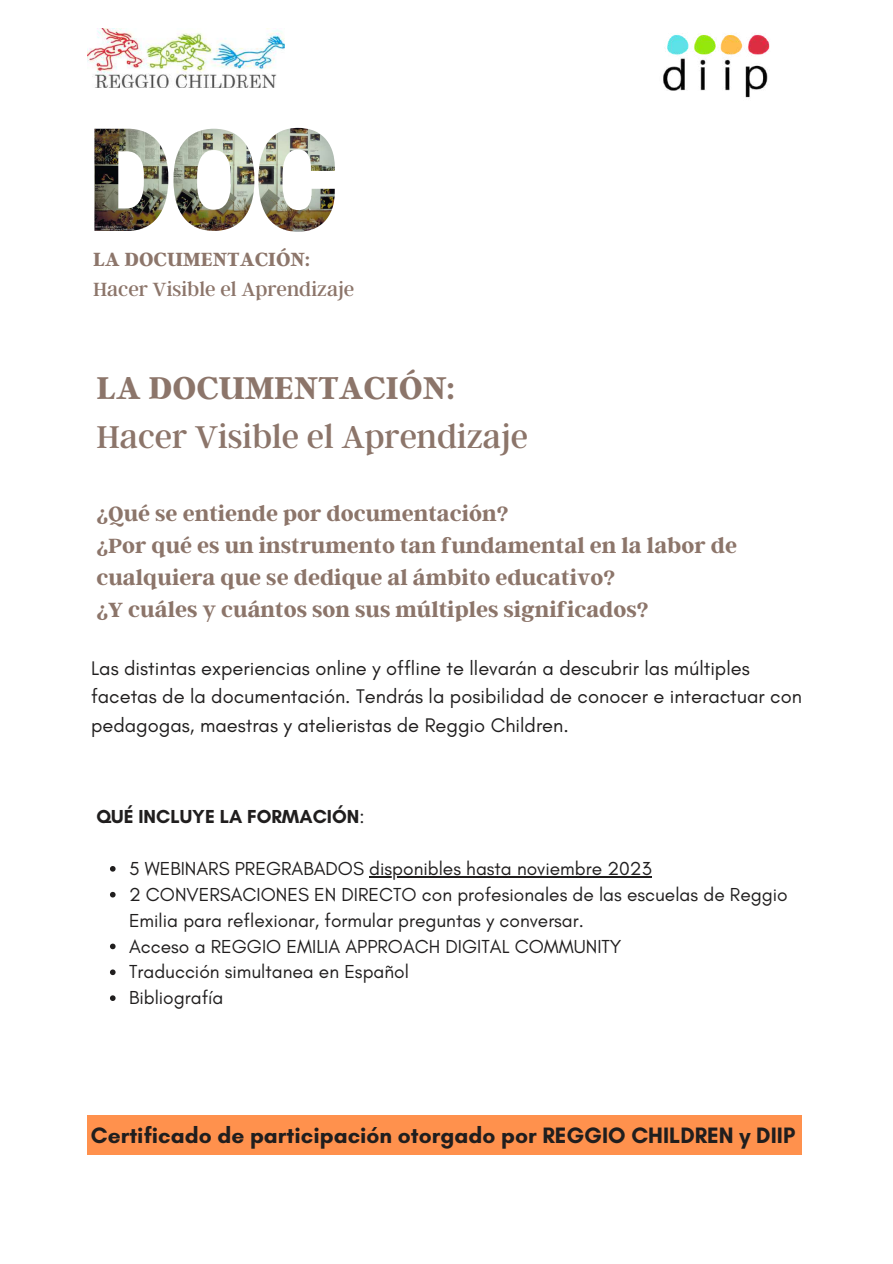
<style>
.page{position:relative;width:893px;height:1264px;background:#fff}
.page>*{position:absolute;margin:0;border:0;box-sizing:border-box;transform-origin:0 0}
.t1{font:35.1px "Argent CF";color:#8c756a}
.t2{font:700 35.1px "Argent CF";color:#8c756a}
.t3{font:700 22.95px/32px "Argent CF";color:#8c756a}
.t4{font:700 22.65px "Glacial Indifference";color:#201e1e}
.t5{font:21.3px "Argent CF";color:#8c756a}
.t6{font:700 21.3px "Argent CF";color:#8c756a}
.t7{font:20.1px/28px "Glacial Indifference";color:#201e1e}
.t8{font:19.2px/25.8px "Glacial Indifference";color:#201e1e}
.t9{font:700 19.2px "Glacial Indifference";color:#201e1e}
.s1{font-weight:400}
</style>
<div class="page">
<img style="left:87px;top:29px;width:197px;height:58px">
<img style="left:663px;top:34px;width:107px;height:64px">
<div style="left:87px;top:1115px;width:714px;height:39px;background:#ff914d"></div>
<svg style="left:110px;top:866px;width:6px;height:5px"></svg>
<hr style="left:369px;top:876px;width:282px;height:1px;background:#201e1e">
<svg style="left:110px;top:891px;width:6px;height:6px"></svg>
<svg style="left:110px;top:943px;width:6px;height:6px"></svg>
<svg style="left:110px;top:969px;width:6px;height:6px"></svg>
<svg style="left:110px;top:995px;width:6px;height:5px"></svg>
<img style="left:94px;top:129px;width:74px;height:102px">
<img style="left:173px;top:129px;width:81px;height:102px">
<img style="left:258px;top:128px;width:77px;height:104px">
<p class="t6" style="left:93px;top:245px;width:219px">LA DOCUMENTACIÓN:</p>
<p class="t5" style="left:93px;top:275px;width:263px">Hacer Visible el Aprendizaje</p>
<h1 class="t2" style="left:96px;top:365px;width:360px">LA DOCUMENTACIÓN:</h1>
<h1 class="t1" style="left:96px;top:414px;width:433px">Hacer Visible el Aprendizaje</h1>
<p class="t3" style="left:96px;top:497px;width:642px">¿Qué se entiende por documentación?<br>¿Por qué es un instrumento tan fundamental en la labor de cualquiera que se dedique al ámbito educativo?<br>¿Y cuáles y cuántos son sus múltiples significados?</p>
<p class="t7" style="left:91px;top:654px;width:712px">Las distintas experiencias online y offline te llevarán a descubrir las múltiples facetas de la documentación. Tendrás la posibilidad de conocer e interactuar con pedagogas, maestras y atelieristas de Reggio Children.</p>
<p class="t9" style="left:96px;top:805px;width:269px">QUÉ INCLUYE LA FORMACIÓN<span class="s1">:</span></p>
<p class="t8" style="left:129px;top:855px;width:660px">5 WEBINARS PREGRABADOS disponibles hasta noviembre 2023<br>2 CONVERSACIONES EN DIRECTO con profesionales de las escuelas de Reggio Emilia para reflexionar, formular preguntas y conversar.<br>Acceso a REGGIO EMILIA APPROACH DIGITAL COMMUNITY<br>Traducción simultanea en Español<br>Bibliografía</p>
<p class="t4" style="left:91px;top:1121px;width:705px">Certificado de participación otorgado por REGGIO CHILDREN y DIIP</p>
</div>
